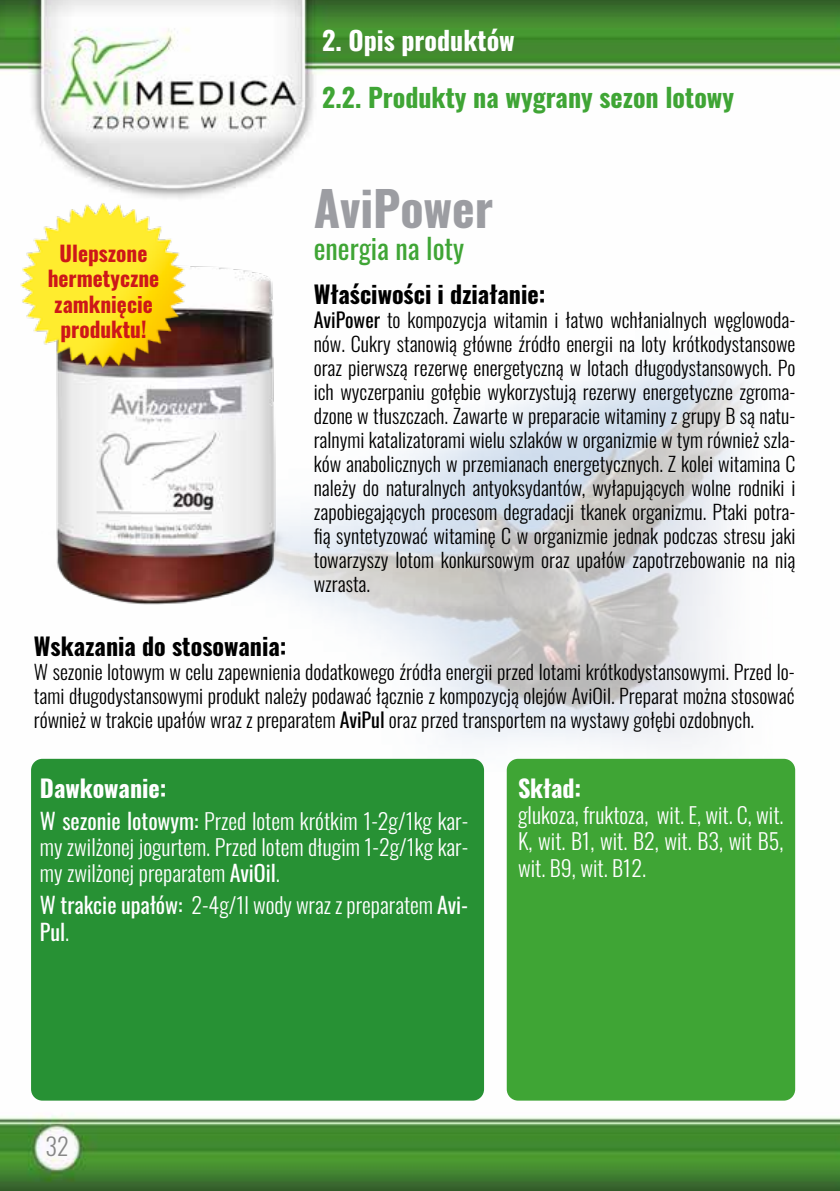
<style>
.page{position:relative;width:840px;height:1191px;background:#fff}
.page>*{position:absolute;margin:0;border:0;box-sizing:border-box;transform-origin:0 0}
.t1{font:700 48px "Oswald";color:#9c9da2}
.t2{font:28px "Oswald";color:#3fa535}
.t3{font:700 26px "Oswald";color:#3fa535}
.t4{font:700 26px "Oswald";color:#fff}
.t5{font:700 24px "Oswald";color:#000}
.t6{font:700 24px "Oswald";color:#fff}
.t7{font:300 24px "Oswald";color:#878787}
.t8{font:300 22px/26.4px "Oswald";color:#fff;text-align:justify}
.t9{font:700 21.4px/25.6px "Oswald";color:#cd1719;text-align:center}
.t10{font:300 20px/24px "Oswald";color:#000;text-align:justify}
.s1{font-weight:400}
</style>
<div class="page">
<img style="left:0;top:0;width:839px;height:1191px">
<img style="left:151px;top:319px;width:650px;height:452px">
<img style="left:16px;top:259px;width:297px;height:352px">
<div style="left:31px;top:759px;width:453px;height:341px;background:#279134;border-radius:11px"></div>
<div style="left:506px;top:759px;width:288px;height:341px;background:#3fa535;border-radius:11px"></div>
<img style="left:6px;top:193px;width:193px;height:185px">
<p class="t9" style="left:48px;top:238px;width:113px">Ulepszone hermetyczne zamknięcie produktu!</p>
<h3 class="t4" style="left:322px;top:17px;width:194px">2. Opis produktów</h3>
<h3 class="t3" style="left:322px;top:74px;width:413px">2.2. Produkty na wygrany sezon lotowy</h3>
<h1 class="t1" style="left:313px;top:166px;width:181px">AviPower</h1>
<h2 class="t2" style="left:313px;top:224px;width:152px">energia na loty</h2>
<p class="t5" style="left:313px;top:272px;width:233px">Właściwości i działanie:</p>
<p class="t10" style="left:313px;top:305px;width:483px"><span class="s1">AviPower</span> to kompozycja witamin i łatwo wchłanialnych węglowoda&shy;nów. Cukry stanowią główne źródło energii na loty krótkodystansowe oraz pierwszą rezerwę energetyczną w lotach długodystansowych. Po ich wyczerpaniu gołębie wykorzystują rezerwy energetyczne zgroma&shy;dzone w tłuszczach. Zawarte w preparacie witaminy z grupy B są natu&shy;ralnymi katalizatorami wielu szlaków w organizmie w tym również szla&shy;ków anabolicznych w przemianach energetycznych. Z kolei witamina C należy do naturalnych antyoksydantów, wyłapujących wolne rodniki i zapobiegających procesom degradacji tkanek organizmu. Ptaki potra&shy;fią syntetyzować witaminę C w organizmie jednak podczas stresu jaki towarzyszy lotom konkursowym oraz upałów zapotrzebowanie na nią wzrasta.</p>
<p class="t5" style="left:34px;top:625px;width:254px">Wskazania do stosowania:</p>
<p class="t10" style="left:34px;top:658px;width:761px">W sezonie lotowym w celu zapewnienia dodatkowego źródła energii przed lotami krótkodystansowymi. Przed lo&shy;tami długodystansowymi produkt należy podawać łącznie z kompozycją olejów AviOil. Preparat można stosować również w trakcie upałów wraz z preparatem <span class="s1">AviPul</span> oraz przed transportem na wystawy gołębi ozdobnych.</p>
<p class="t6" style="left:40px;top:766px;width:128px">Dawkowanie:</p>
<p class="t8" style="left:40px;top:805px;width:429px"><span class="s1">W sezonie lotowym:</span> Przed lotem krótkim 1-2g/1kg kar&shy;my zwilżonej jogurtem. Przed lotem długim 1-2g/1kg kar&shy;my zwilżonej preparatem <span class="s1">AviOil</span>.</p>
<p class="t8" style="left:40px;top:890px;width:429px"><span class="s1">W trakcie upałów:</span> 2-4g/1l wody wraz z preparatem <span class="s1">Avi-<br>Pul</span>.</p>
<p class="t6" style="left:518px;top:766px;width:65px">Skład:</p>
<p class="t8" style="left:518px;top:799px;width:267px">glukoza, fruktoza, wit. E, wit. C, wit.<br>K, wit. B1, wit. B2, wit. B3, wit B5, wit. B9, wit. B12.</p>
<p class="t7" style="left:46px;top:1124px;width:25px">32</p>
</div>
